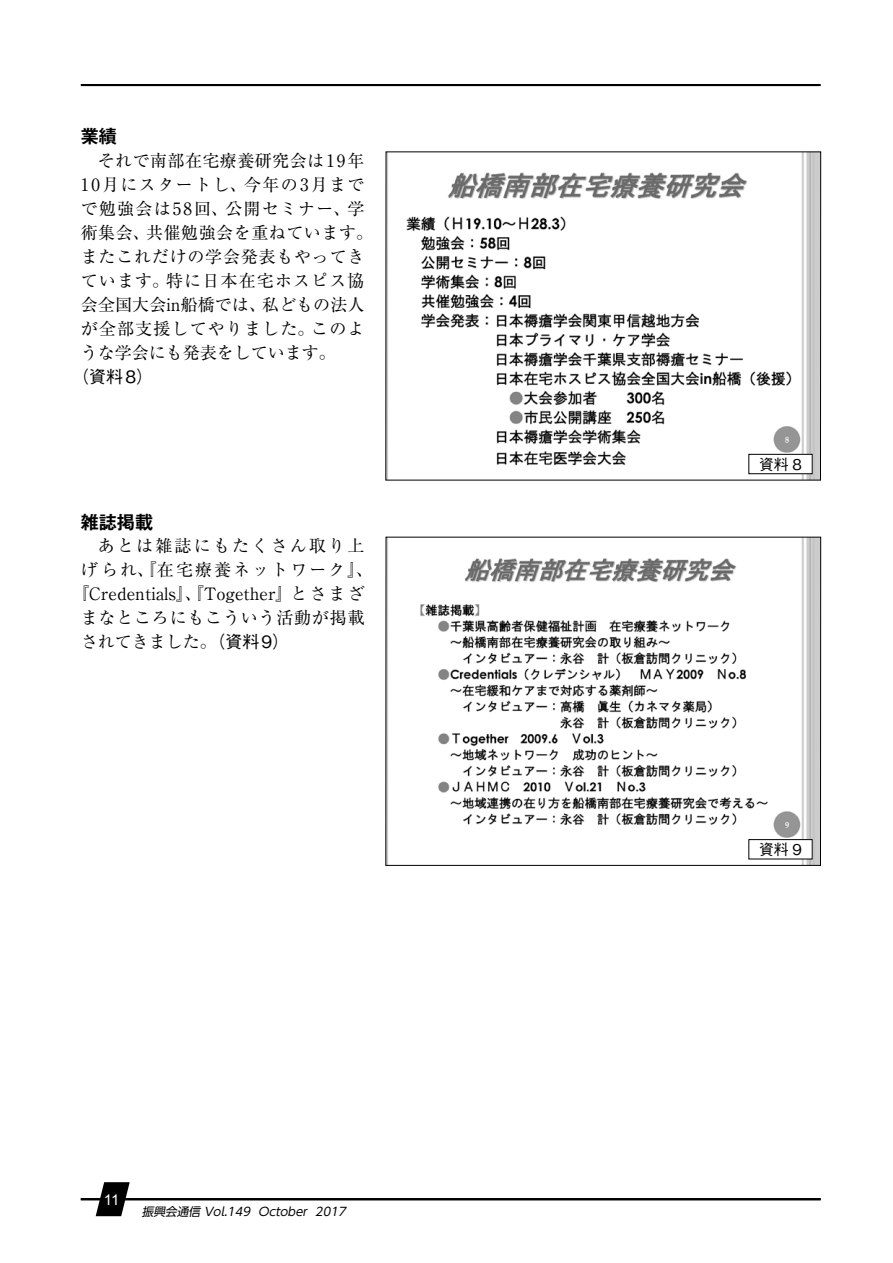
<style>
.page{position:relative;width:893px;height:1263px;background:#fff}
.page>*{position:absolute;margin:0;border:0;box-sizing:border-box;transform-origin:0 0}
.t1{font:700 18px "Gothic MB101 Pro De";color:#000}
.t2{font:16.95px/24.2px "Ryumin Pro";letter-spacing:.045em;color:#000}
.t3{font:16.95px "Ryumin Pro";color:#000}
.t4{font:16.95px "Ryumin Pro";letter-spacing:.12em;color:#000}
.t5{font:16.95px "Ryumin Pro";letter-spacing:.13em;color:#000}
.t6{font:500 16.95px "Gothic BBB Pro";color:#000}
.t7{font:500 14.85px "Gothic BBB Pro";color:#000}
.t8{font:14.85px "Arial";color:#fff}
.t9{font:italic 11.7px "UD Shin Go Pro";color:#000}
.s1{font-family:"Gothic BBB Pro";font-weight:500}
</style>
<div class="page">
<hr style="left:81px;top:84px;width:740px;height:2px;background:#000">
<hr style="left:81px;top:1198px;width:740px;height:2px;background:#000">
<svg style="left:96px;top:1182px;width:34px;height:34px"></svg>
<img style="left:406px;top:154px;width:413px;height:324px">
<div style="left:749px;top:454px;width:63px;height:20px;background:#fff"></div>
<div style="left:749px;top:454px;width:63px;height:20px;border:1px solid #000"></div>
<img style="left:420px;top:539px;width:399px;height:324px">
<div style="left:749px;top:840px;width:63px;height:19px;background:#fff"></div>
<div style="left:749px;top:839px;width:63px;height:20px;border:1px solid #000"></div>
<p class="t1" style="left:81px;top:122px;width:38px">業績</p>
<p class="t2" style="left:81px;top:147px;width:294px;text-indent:17px">それで南部在宅療養研究会は19年<br>10月にスタートし、今年の3月までで勉強会は58回、公開セミナー、学術集会、共催勉強会を重ねています。またこれだけの学会発表もやってきています。特に日本在宅ホスピス協会全国大会in船橋では、私どもの法人が全部支援してやりました。このような学会にも発表をしています。</p>
<p class="t6" style="left:72px;top:363px;width:82px">（資料8）</p>
<p class="t1" style="left:81px;top:507px;width:74px">雑誌掲載</p>
<p class="t5" style="left:98px;top:532px;width:268px">あとは雑誌にもたくさん取り上</p>
<p class="t4" style="left:81px;top:556px;width:294px">げられ、『在宅療養ネットワーク』、</p>
<p class="t3" style="left:72px;top:580px;width:294px">『Credentials』、『Together』とさまざ</p>
<p class="t2" style="left:81px;top:605px;width:285px">まなところにもこういう活動が掲載</p>
<p class="t3" style="left:81px;top:629px;width:210px">されてきました。<span class="s1">（資料9）</span></p>
<p class="t8" style="left:104px;top:1189px;width:17px">11</p>
<p class="t9" style="left:142px;top:1202px;width:209px">振興会通信 Vol.149 October 2017</p>
<p class="t7" style="left:759px;top:452px;width:44px">資料 8</p>
<p class="t7" style="left:759px;top:837px;width:44px">資料 9</p>
</div>
